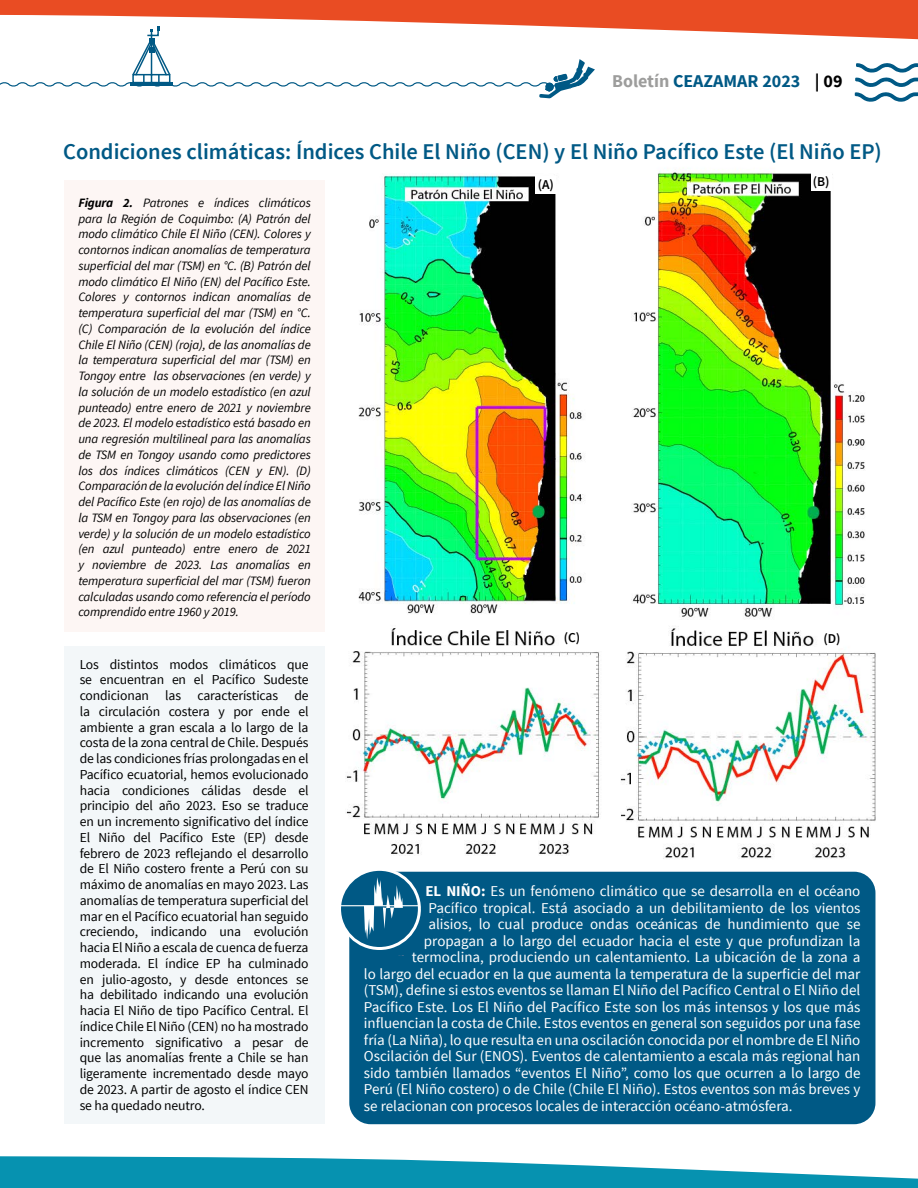
<style>
.page{position:relative;width:918px;height:1188px;background:#fff}
.page>*{position:absolute;margin:0;border:0;box-sizing:border-box;transform-origin:0 0}
.t1{font:600 22.5px "Source Sans Pro";color:#005985}
.t2{font:700 18px "Source Sans Pro";color:#005985}
.t3{font:15px "Source Sans Pro";color:#fff}
.t4{font:13.65px/15.8px "Source Sans Pro";letter-spacing:-.01em;color:#000;text-align:justify}
.t5{font:600 13.5px "Source Sans Pro";color:#000}
.t6{font:italic 12.75px/15.8px "Source Sans Pro";letter-spacing:-.01em;color:#000;text-align:justify}
.s1{color:#9d9d9c}
.s2{color:#000}
.s3{font-weight:700}
</style>
<div class="page">
<img style="left:346px;top:174px;width:253px;height:682px">
<img style="left:620px;top:169px;width:256px;height:690px">
<svg style="left:0;top:1156px;width:918px;height:32px"></svg>
<svg style="left:0;top:0;width:918px;height:102px"></svg>
<div style="left:64px;top:180px;width:261px;height:452px;background:#fdf6f4"></div>
<div style="left:64px;top:647px;width:260px;height:477px;background:#f3f7f9"></div>
<div style="left:349px;top:872px;width:526px;height:252px;background:#005985;border-radius:21px"></div>
<svg style="left:338px;top:868px;width:83px;height:82px"></svg>
<svg style="left:364px;top:877px;width:79px;height:79px"></svg>
<hr style="left:340px;top:905px;width:79px;height:1px;background:#fff">
<div style="left:536px;top:176px;width:20px;height:18px;background:#fff"></div>
<div style="left:811px;top:173px;width:20px;height:18px;background:#fff"></div>
<div style="left:562px;top:629px;width:20px;height:18px;background:#fff"></div>
<div style="left:822px;top:631px;width:20px;height:17px;background:#fff"></div>
<h2 class="t2" style="left:612px;top:69px;width:232px"><span class="s1">Boletín</span> CEAZAMAR 2023 <span class="s2">| 09</span></h2>
<h1 class="t1" style="left:63px;top:137px;width:820px">Condiciones climáticas: Índices Chile El Niño (CEN) y El Niño Pacífico Este (El Niño EP)</h1>
<p class="t6" style="left:78px;top:195px;width:234px"><span class="s3">Figura 2.</span> Patrones e índices climáticos para la Región de Coquimbo: (A) Patrón del modo climático Chile El Niño (CEN). Colores y contornos indican anomalías de temperatura superficial del mar (TSM) en °C. (B) Patrón del modo climático El Niño (EN) del Pacífico Este.<br>Colores y contornos indican anomalías de temperatura superficial del mar (TSM) en °C. (C) Comparación de la evolución del índice Chile El Niño (CEN) (roja), de las anomalías de la temperatura superficial del mar (TSM) en Tongoy entre las observaciones (en verde) y la solución de un modelo estadístico (en azul punteado) entre enero de 2021 y noviembre de 2023. El modelo estadístico está basado en una regresión multilineal para las anomalías de TSM en Tongoy usando como predictores los dos índices climáticos (CEN y EN). (D)<br>Comparación de la evolución del índice El Niño del Pacífico Este (en rojo) de las anomalías de la TSM en Tongoy para las observaciones (en verde) y la solución de un modelo estadístico (en azul punteado) entre enero de 2021 y noviembre de 2023. Las anomalías en temperatura superficial del mar (TSM) fueron calculadas usando como referencia el período comprendido entre 1960 y 2019.</p>
<p class="t4" style="left:80px;top:656px;width:230px">Los distintos modos climáticos que se encuentran en el Pacífico Sudeste condicionan las características de la circulación costera y por ende el ambiente a gran escala a lo largo de la costa de la zona central de Chile. Después de las condiciones frías prolongadas en el Pacífico ecuatorial, hemos evolucionado hacia condiciones cálidas desde el principio del año 2023. Eso se traduce en un incremento significativo del índice El Niño del Pacífico Este (EP) desde febrero de 2023 reflejando el desarrollo de El Niño costero frente a Perú con su máximo de anomalías en mayo 2023. Las anomalías de temperatura superficial del mar en el Pacífico ecuatorial han seguido creciendo, indicando una evolución hacia El Niño a escala de cuenca de fuerza moderada. El índice EP ha culminado en julio-agosto, y desde entonces se ha debilitado indicando una evolución hacia El Niño de tipo Pacífico Central. El índice Chile El Niño (CEN) no ha mostrado incremento significativo a pesar de que las anomalías frente a Chile se han ligeramente incrementado desde mayo de 2023. A partir de agosto el índice CEN se ha quedado neutro.</p>
<p class="t5" style="left:538px;top:176px;width:18px">(A)</p>
<p class="t5" style="left:813px;top:173px;width:18px">(B)</p>
<p class="t5" style="left:564px;top:629px;width:18px">(C)</p>
<p class="t5" style="left:823px;top:630px;width:19px">(D)</p>
<p class="t3" style="left:425px;top:882px;width:437px"><span class="s3">EL NIÑO:</span> Es un fenómeno climático que se desarrolla en el océano</p>
<p class="t3" style="left:428px;top:898px;width:434px">Pacífico tropical. Está asociado a un debilitamiento de los vientos</p>
<p class="t3" style="left:428px;top:915px;width:434px">alisios, lo cual produce ondas oceánicas de hundimiento que se</p>
<p class="t3" style="left:424px;top:931px;width:438px">propagan a lo largo del ecuador hacia el este y que profundizan la</p>
<p class="t3" style="left:412px;top:948px;width:450px">termoclina, produciendo un calentamiento. La ubicación de la zona a</p>
<p class="t3" style="left:364px;top:964px;width:498px">lo largo del ecuador en la que aumenta la temperatura de la superficie del mar</p>
<p class="t3" style="left:364px;top:981px;width:498px">(TSM), define si estos eventos se llaman El Niño del Pacífico Central o El Niño del</p>
<p class="t3" style="left:364px;top:997px;width:498px">Pacífico Este. Los El Niño del Pacífico Este son los más intensos y los que más</p>
<p class="t3" style="left:364px;top:1014px;width:498px">influencian la costa de Chile. Estos eventos en general son seguidos por una fase</p>
<p class="t3" style="left:364px;top:1030px;width:498px">fría (La Niña), lo que resulta en una oscilación conocida por el nombre de El Niño</p>
<p class="t3" style="left:364px;top:1047px;width:498px">Oscilación del Sur (ENOS). Eventos de calentamiento a escala más regional han</p>
<p class="t3" style="left:364px;top:1063px;width:498px">sido también llamados “eventos El Niño”, como los que ocurren a lo largo de</p>
<p class="t3" style="left:364px;top:1080px;width:498px">Perú (El Niño costero) o de Chile (Chile El Niño). Estos eventos son más breves y</p>
<p class="t3" style="left:364px;top:1096px;width:430px">se relacionan con procesos locales de interacción océano-atmósfera.</p>
</div>
